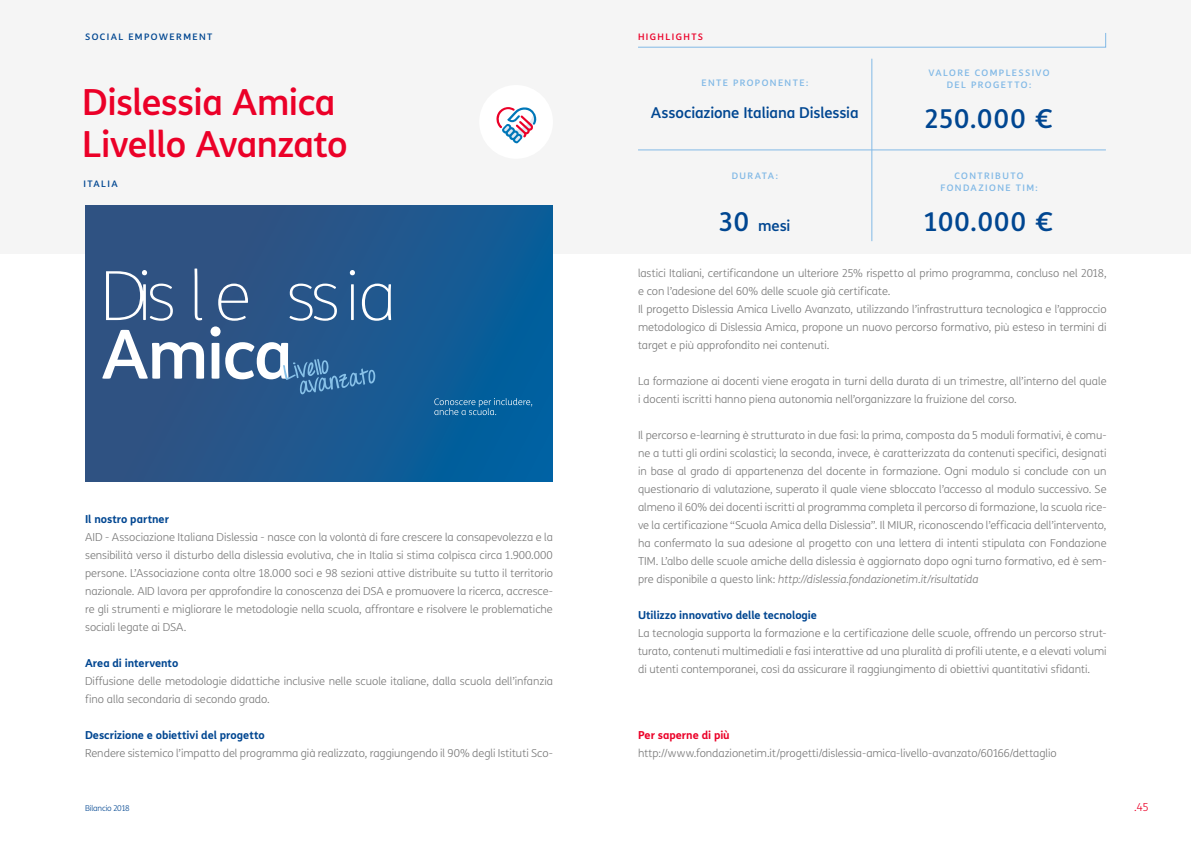
<style>
.page{position:relative;width:1191px;height:842px;background:#fff}
.page>*{position:absolute;margin:0;border:0;box-sizing:border-box;transform-origin:0 0}
.t1{font:500 36px/42px "TIM Sans";letter-spacing:-.02em;color:#eb0028}
.t2{font:500 26px "TIM Sans";letter-spacing:.055em;color:#004691}
.t3{font:500 15px "TIM Sans";letter-spacing:-.01em;color:#004691}
.t4{font:300 11px/18px "TIM Sans";letter-spacing:-.005em;color:#787878}
.t5{font:700 11px "TIM Sans";letter-spacing:-.005em;color:#004691}
.t6{font:700 11px "TIM Sans";letter-spacing:-.005em;color:#eb0028}
.t7{font:300 11px "TIM Sans";color:#eb0028}
.t8{font:500 9px/12px "TIM Sans";letter-spacing:.155em;color:#82b9e6;text-align:center}
.t9{font:500 9px "TIM Sans";letter-spacing:.155em;color:#004691}
.t10{font:500 9px "TIM Sans";letter-spacing:.155em;color:#eb0028}
.t11{font:300 8px "TIM Sans";letter-spacing:-.02em;color:#004691}
.s1{font-size:26px}
.s2{font-style:italic}
</style>
<div class="page">
<div style="left:0;top:0;width:1191px;height:253px;background:#f5f5f5"></div>
<div style="left:85px;top:205px;width:468px;height:276px;background:linear-gradient(to right,#38507e,#065f9d)"></div>
<svg style="left:434px;top:398px;width:98px;height:17px;background:#2473a8"></svg>
<svg style="left:106px;top:270px;width:67px;height:51px;background:#5a769c"></svg>
<svg style="left:194px;top:268px;width:8px;height:52px"></svg>
<svg style="left:102px;top:330px;width:102px;height:49px"></svg>
<svg style="left:210px;top:270px;width:181px;height:124px;background:#426d9a"></svg>
<div style="left:479px;top:85px;width:74px;height:74px;background:#fff;border-radius:50%"></div>
<svg style="left:496px;top:107px;width:41px;height:36px"></svg>
<svg style="left:638px;top:33px;width:468px;height:15px"></svg>
<hr style="left:638px;top:150px;width:468px;height:1px;background:#82b9e6">
<hr style="left:871px;top:59px;width:1px;height:182px;background:#82b9e6">
<p class="t9" style="left:85px;top:30px;width:129px">SOCIAL EMPOWERMENT</p>
<h1 class="t1" style="left:82px;top:80px;width:267px">Dislessia Amica<br>Livello Avanzato</h1>
<p class="t9" style="left:84px;top:177px;width:36px">ITALIA</p>
<p class="t5" style="left:85px;top:511px;width:85px">Il nostro partner</p>
<p class="t4" style="left:85px;top:528px;width:469px;text-align:justify">AID - Associazione Italiana Dislessia - nasce con la volontà di fare crescere la consapevolezza e la sensibilità verso il disturbo della dislessia evolutiva, che in Italia si stima colpisca circa 1.900.000 persone. L’Associazione conta oltre 18.000 soci e 98 sezioni attive distribuite su tutto il territorio nazionale. AID lavora per approfondire la conoscenza dei DSA e promuovere la ricerca, accresce&shy;re gli strumenti e migliorare le metodologie nella scuola, affrontare e risolvere le problematiche sociali legate ai DSA.</p>
<p class="t5" style="left:85px;top:655px;width:95px">Area di intervento</p>
<p class="t4" style="left:85px;top:672px;width:469px">Diffusione delle metodologie didattiche inclusive nelle scuole italiane, dalla scuola dell’infanzia fino alla secondaria di secondo grado.</p>
<p class="t5" style="left:85px;top:727px;width:181px">Descrizione e obiettivi del progetto</p>
<p class="t4" style="left:85px;top:744px;width:469px">Rendere sistemico l’impatto del programma già realizzato, raggiungendo il 90% degli Istituti Sco-</p>
<p class="t11" style="left:85px;top:803px;width:46px">Bilancio 2018</p>
<p class="t10" style="left:638px;top:30px;width:67px">HIGHLIGHTS</p>
<p class="t8" style="left:701px;top:76px;width:108px">ENTE PROPONENTE:</p>
<h3 class="t3" style="left:651px;top:101px;width:209px">Associazione Italiana Dislessia</h3>
<p class="t8" style="left:731px;top:169px;width:48px">DURATA:</p>
<h3 class="t3" style="left:719px;top:215px;width:73px"><span class="s1">30</span> mesi</h3>
<p class="t8" style="left:928px;top:66px;width:123px">VALORE COMPLESSIVO<br>DEL PROGETTO:</p>
<h2 class="t2" style="left:925px;top:99px;width:129px">250.000 €</h2>
<p class="t8" style="left:940px;top:169px;width:99px">CONTRIBUTO<br>FONDAZIONE TIM:</p>
<h2 class="t2" style="left:924px;top:202px;width:130px">100.000 €</h2>
<p class="t4" style="left:638px;top:264px;width:470px">lastici Italiani, certificandone un ulteriore 25% rispetto al primo programma, concluso nel 2018, e con l’adesione del 60% delle scuole già certificate.<br>Il progetto Dislessia Amica Livello Avanzato, utilizzando l’infrastruttura tecnologica e l’approccio metodologico di Dislessia Amica, propone un nuovo percorso formativo, più esteso in termini di target e più approfondito nei contenuti.</p>
<p class="t4" style="left:638px;top:372px;width:470px">La formazione ai docenti viene erogata in turni della durata di un trimestre, all’interno del quale i docenti iscritti hanno piena autonomia nell’organizzare la fruizione del corso.</p>
<p class="t4" style="left:638px;top:426px;width:470px;text-align:justify">Il percorso e-learning è strutturato in due fasi: la prima, composta da 5 moduli formativi, è comu&shy;ne a tutti gli ordini scolastici; la seconda, invece, è caratterizzata da contenuti specifici, designati in base al grado di appartenenza del docente in formazione. Ogni modulo si conclude con un questionario di valutazione, superato il quale viene sbloccato l’accesso al modulo successivo. Se almeno il 60% dei docenti iscritti al programma completa il percorso di formazione, la scuola rice&shy;ve la certificazione “Scuola Amica della Dislessia”. Il MIUR, riconoscendo l’efficacia dell’intervento, ha confermato la sua adesione al progetto con una lettera di intenti stipulata con Fondazione TIM. L’albo delle scuole amiche della dislessia è aggiornato dopo ogni turno formativo, ed è sem&shy;pre disponibile a questo link: <span class="s2">http://dislessia.fondazionetim.it/risultatida</span></p>
<p class="t5" style="left:638px;top:607px;width:181px">Utilizzo innovativo delle tecnologie</p>
<p class="t4" style="left:638px;top:624px;width:470px;text-align:justify">La tecnologia supporta la formazione e la certificazione delle scuole, offrendo un percorso strut&shy;turato, contenuti multimediali e fasi interattive ad una pluralità di profili utente, e a elevati volumi di utenti contemporanei, così da assicurare il raggiungimento di obiettivi quantitativi sfidanti.</p>
<p class="t6" style="left:638px;top:727px;width:93px">Per saperne di più</p>
<p class="t4" style="left:638px;top:744px;width:420px">http://www.fondazionetim.it/progetti/dislessia-amica-livello-avanzato/60166/dettaglio</p>
<p class="t7" style="left:1134px;top:800px;width:16px">.45</p>
</div>
